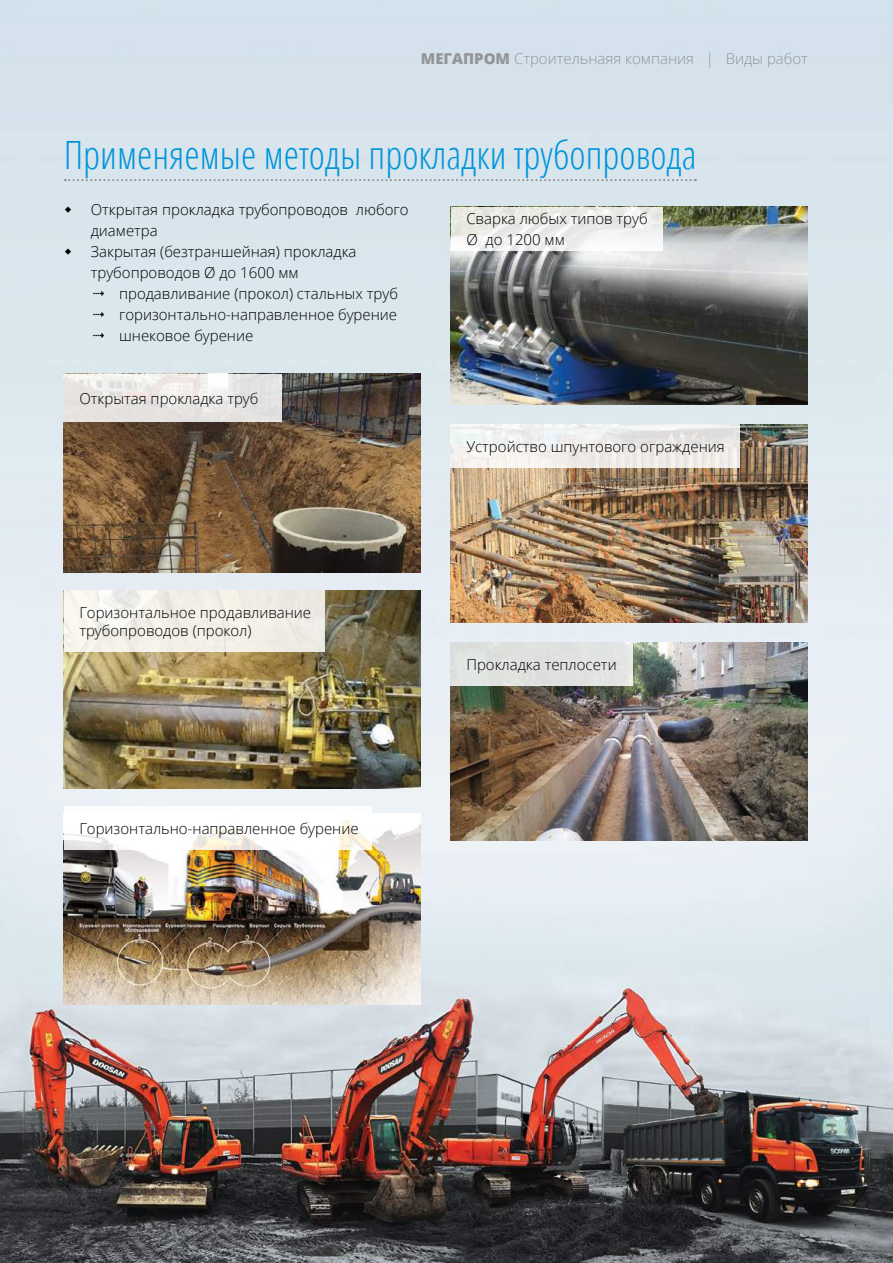
<style>
.page{position:relative;width:893px;height:1263px;background:#fff}
.page>*{position:absolute;margin:0;border:0;box-sizing:border-box;transform-origin:0 0}
.t1{font:300 condensed 39px "Open Sans";color:#0095da}
.t2{font:300 15px/21px "Open Sans";color:#000}
.t3{font:300 15px "Open Sans";color:#939598}
.s1{font-weight:800}
</style>
<div class="page">
<img style="left:0;top:0;width:893px;height:1263px">
<svg style="left:65px;top:179px;width:631px;height:2px"></svg>
<img style="left:64px;top:591px;width:357px;height:198px">
<img style="left:64px;top:813px;width:357px;height:191px">
<img style="left:451px;top:424px;width:357px;height:199px">
<img style="left:451px;top:642px;width:357px;height:198px">
<img style="left:451px;top:207px;width:357px;height:198px">
<img style="left:64px;top:374px;width:357px;height:198px">
<div style="left:64px;top:591px;width:260px;height:61px;background:#f2efe7"></div>
<svg style="left:64px;top:806px;width:307px;height:44px"></svg>
<svg style="left:451px;top:424px;width:289px;height:44px;fill:#efeeeb"></svg>
<div style="left:451px;top:642px;width:182px;height:44px;background:#e0e2e0"></div>
<svg style="left:451px;top:207px;width:212px;height:43px;fill:#eceeeb"></svg>
<svg style="left:64px;top:374px;width:218px;height:48px;fill:#e7e4e2"></svg>
<svg style="left:65px;top:206px;width:6px;height:6px"></svg>
<svg style="left:65px;top:248px;width:6px;height:6px"></svg>
<svg style="left:93px;top:290px;width:11px;height:6px"></svg>
<svg style="left:93px;top:311px;width:11px;height:6px"></svg>
<svg style="left:93px;top:332px;width:11px;height:6px"></svg>
<p class="t3" style="left:421px;top:48px;width:389px"><span class="s1">МЕГАПРОМ</span> Строительнаяя компания | Виды работ</p>
<h1 class="t1" style="left:64px;top:129px;width:634px">Применяемые методы прокладки трубопровода</h1>
<p class="t2" style="left:91px;top:198px;width:319px">Открытая прокладка трубопроводов любого диаметра<br>Закрытая (безтраншейная) прокладка трубопроводов Ø до 1600 мм</p>
<p class="t2" style="left:119px;top:282px;width:280px;text-align:justify">продавливание (прокол) стальных труб горизонтально-направленное бурение шнековое бурение</p>
<p class="t2" style="left:466px;top:207px;width:183px">Сварка любых типов труб<br>Ø до 1200 мм</p>
<p class="t2" style="left:79px;top:387px;width:181px">Открытая прокладка труб</p>
<p class="t2" style="left:79px;top:603px;width:233px;line-height:18px">Горизонтальное продавливание трубопроводов (прокол)</p>
<p class="t2" style="left:79px;top:818px;width:281px">Горизонтально-направленное бурение</p>
<p class="t2" style="left:466px;top:436px;width:260px">Устройство шпунтового ограждения</p>
<p class="t2" style="left:466px;top:653px;width:152px">Прокладка теплосети</p>
</div>
